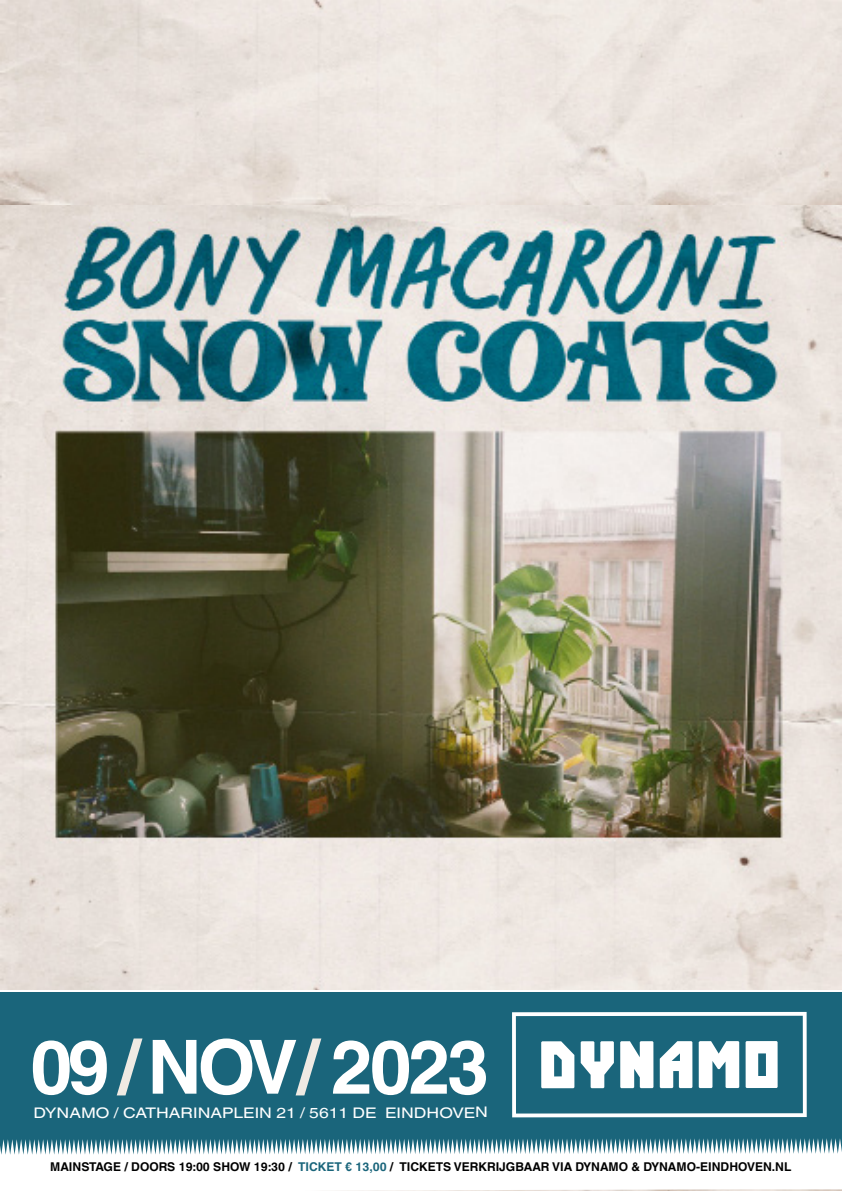
<style>
.page{position:relative;width:842px;height:1191px;background:#fff}
.page>*{position:absolute;margin:0;border:0;box-sizing:border-box;transform-origin:0 0}
.t1{font:700 74.8px "Helvetica World";letter-spacing:-.06em;color:#fff}
.t2{font:14.6px "Helvetica World";color:#fff;scale:1.2 1}
.t3{font:700 12.1px "Helvetica World";color:#000001}
.s1{color:#efeae3}
.s2{color:#1a657b}
</style>
<div class="page">
<img style="left:0;top:204px;width:842px;height:786px">
<div style="left:0;top:992px;width:842px;height:146px;background:#1a657b"></div>
<svg style="left:0;top:1138px;width:842px;height:53px"></svg>
<svg style="left:512px;top:1012px;width:295px;height:105px"></svg>
<p class="t1" style="left:30px;top:1024px;width:461px">09 <span class="s1">/</span>NOV<span class="s1">/</span> 2023</p>
<p class="t2" style="left:34px;top:1104px;width:380px">DYNAMO / CATHARINAPLEIN 21 / 5611 DE EINDHOVEN</p>
<p class="t3" style="left:50px;top:1159px;width:743px">MAINSTAGE / DOORS 19:00 SHOW 19:30 / <span class="s2">TICKET € 13,00</span> / TICKETS VERKRIJGBAAR VIA DYNAMO &amp; DYNAMO-EINDHOVEN.NL</p>
</div>
